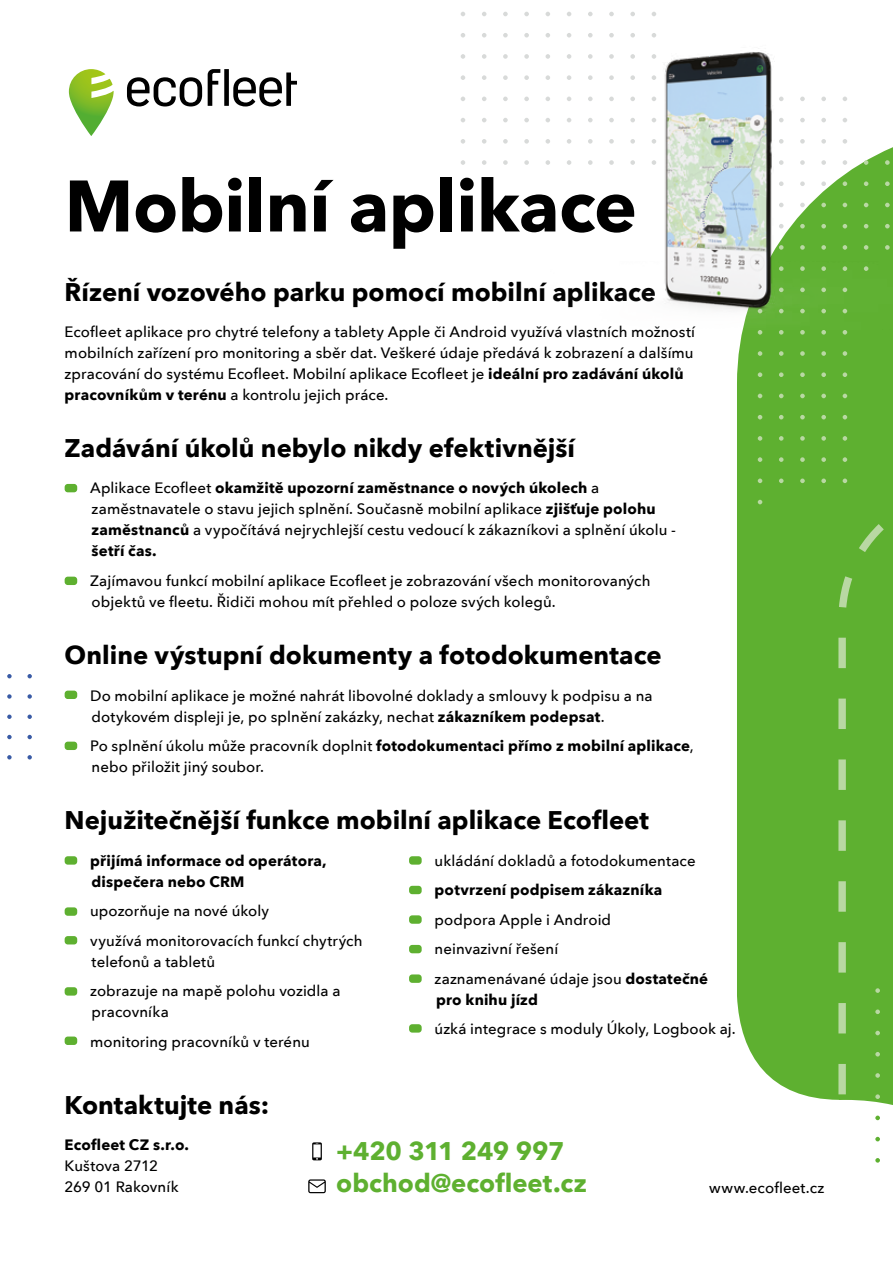
<style>
.page{position:relative;width:893px;height:1263px;background:#fff}
.page>*{position:absolute;margin:0;border:0;box-sizing:border-box;transform-origin:0 0}
.t1{font:700 72px "Avenir Next";letter-spacing:-.01em;color:#000}
.t2{font:700 25.5px "Avenir Next";color:#000}
.t3{font:700 25.5px/32px "Avenir Next";color:#5eb030}
.t4{font:500 15px/21px "Avenir Next";letter-spacing:.005em;color:#000}
.t5{font:700 15px/21px "Avenir Next";letter-spacing:.01em;color:#000}
.s1{font-weight:700}
.s2{font-weight:500}
</style>
<div class="page">
<div style="left:737px;top:329px;width:156px;height:776px;background:#5eb030"></div>
<svg style="left:482px;top:97px;width:4px;height:4px"></svg>
<svg style="left:482px;top:118px;width:4px;height:4px"></svg>
<svg style="left:482px;top:139px;width:4px;height:5px"></svg>
<svg style="left:482px;top:160px;width:4px;height:5px"></svg>
<svg style="left:461px;top:97px;width:4px;height:4px"></svg>
<svg style="left:461px;top:118px;width:4px;height:4px"></svg>
<svg style="left:461px;top:139px;width:4px;height:5px"></svg>
<svg style="left:461px;top:160px;width:4px;height:5px"></svg>
<svg style="left:546px;top:12px;width:4px;height:4px"></svg>
<svg style="left:546px;top:33px;width:4px;height:3px"></svg>
<svg style="left:524px;top:12px;width:5px;height:4px"></svg>
<svg style="left:524px;top:33px;width:5px;height:3px"></svg>
<svg style="left:503px;top:12px;width:5px;height:4px"></svg>
<svg style="left:503px;top:33px;width:5px;height:3px"></svg>
<svg style="left:482px;top:12px;width:4px;height:4px"></svg>
<svg style="left:482px;top:33px;width:4px;height:5px"></svg>
<svg style="left:482px;top:54px;width:4px;height:5px"></svg>
<svg style="left:482px;top:75px;width:4px;height:5px"></svg>
<svg style="left:461px;top:12px;width:4px;height:4px"></svg>
<svg style="left:461px;top:33px;width:4px;height:5px"></svg>
<svg style="left:461px;top:54px;width:4px;height:5px"></svg>
<svg style="left:461px;top:75px;width:4px;height:5px"></svg>
<svg style="left:843px;top:330px;width:4px;height:5px"></svg>
<svg style="left:821px;top:330px;width:5px;height:5px"></svg>
<svg style="left:800px;top:330px;width:5px;height:5px"></svg>
<svg style="left:779px;top:330px;width:5px;height:5px"></svg>
<svg style="left:843px;top:351px;width:4px;height:5px"></svg>
<svg style="left:843px;top:372px;width:4px;height:5px"></svg>
<svg style="left:843px;top:394px;width:4px;height:4px"></svg>
<svg style="left:843px;top:415px;width:4px;height:4px"></svg>
<svg style="left:821px;top:351px;width:5px;height:5px"></svg>
<svg style="left:821px;top:372px;width:5px;height:5px"></svg>
<svg style="left:821px;top:394px;width:5px;height:4px"></svg>
<svg style="left:821px;top:415px;width:5px;height:4px"></svg>
<svg style="left:800px;top:351px;width:5px;height:5px"></svg>
<svg style="left:800px;top:372px;width:5px;height:5px"></svg>
<svg style="left:800px;top:394px;width:5px;height:4px"></svg>
<svg style="left:800px;top:415px;width:5px;height:4px"></svg>
<svg style="left:779px;top:351px;width:5px;height:5px"></svg>
<svg style="left:779px;top:372px;width:5px;height:5px"></svg>
<svg style="left:779px;top:394px;width:5px;height:4px"></svg>
<svg style="left:779px;top:415px;width:5px;height:4px"></svg>
<svg style="left:843px;top:436px;width:4px;height:5px"></svg>
<svg style="left:843px;top:457px;width:4px;height:5px"></svg>
<svg style="left:821px;top:436px;width:5px;height:5px"></svg>
<svg style="left:821px;top:457px;width:5px;height:5px"></svg>
<svg style="left:821px;top:478px;width:5px;height:5px"></svg>
<svg style="left:800px;top:436px;width:5px;height:5px"></svg>
<svg style="left:800px;top:457px;width:5px;height:5px"></svg>
<svg style="left:800px;top:478px;width:5px;height:5px"></svg>
<svg style="left:779px;top:436px;width:5px;height:5px"></svg>
<svg style="left:779px;top:457px;width:5px;height:5px"></svg>
<svg style="left:779px;top:478px;width:5px;height:5px"></svg>
<svg style="left:652px;top:12px;width:4px;height:4px"></svg>
<svg style="left:652px;top:33px;width:4px;height:3px"></svg>
<svg style="left:630px;top:12px;width:5px;height:4px"></svg>
<svg style="left:630px;top:33px;width:5px;height:3px"></svg>
<svg style="left:609px;top:12px;width:5px;height:4px"></svg>
<svg style="left:609px;top:33px;width:5px;height:3px"></svg>
<svg style="left:588px;top:12px;width:5px;height:4px"></svg>
<svg style="left:588px;top:33px;width:5px;height:3px"></svg>
<svg style="left:567px;top:12px;width:4px;height:4px"></svg>
<svg style="left:567px;top:33px;width:4px;height:3px"></svg>
<svg style="left:758px;top:330px;width:4px;height:5px"></svg>
<svg style="left:758px;top:351px;width:4px;height:5px"></svg>
<svg style="left:758px;top:372px;width:4px;height:5px"></svg>
<svg style="left:758px;top:394px;width:4px;height:4px"></svg>
<svg style="left:758px;top:415px;width:4px;height:4px"></svg>
<svg style="left:758px;top:436px;width:4px;height:5px"></svg>
<svg style="left:758px;top:457px;width:4px;height:5px"></svg>
<svg style="left:758px;top:478px;width:4px;height:5px"></svg>
<svg style="left:758px;top:500px;width:4px;height:4px"></svg>
<svg style="left:875px;top:1137px;width:5px;height:4px"></svg>
<svg style="left:875px;top:1115px;width:5px;height:5px"></svg>
<svg style="left:838px;top:478px;width:55px;height:621px;background:#64b237"></svg>
<svg style="left:875px;top:1158px;width:5px;height:5px"></svg>
<svg style="left:127px;top:69px;width:170px;height:37px"></svg>
<svg style="left:69px;top:69px;width:45px;height:67px"></svg>
<svg style="left:65px;top:484px;width:12px;height:8px"></svg>
<svg style="left:65px;top:577px;width:12px;height:8px"></svg>
<svg style="left:65px;top:742px;width:12px;height:8px"></svg>
<svg style="left:65px;top:691px;width:12px;height:8px"></svg>
<svg style="left:308px;top:1179px;width:18px;height:14px"></svg>
<svg style="left:27px;top:755px;width:5px;height:4px"></svg>
<svg style="left:7px;top:755px;width:5px;height:4px"></svg>
<svg style="left:27px;top:735px;width:5px;height:4px"></svg>
<svg style="left:7px;top:735px;width:5px;height:4px"></svg>
<svg style="left:27px;top:714px;width:5px;height:5px"></svg>
<svg style="left:7px;top:714px;width:5px;height:5px"></svg>
<svg style="left:27px;top:694px;width:5px;height:5px"></svg>
<svg style="left:7px;top:694px;width:5px;height:5px"></svg>
<svg style="left:27px;top:674px;width:5px;height:4px"></svg>
<svg style="left:7px;top:674px;width:5px;height:4px"></svg>
<svg style="left:312px;top:1142px;width:10px;height:18px"></svg>
<svg style="left:65px;top:856px;width:12px;height:9px"></svg>
<svg style="left:409px;top:856px;width:13px;height:9px"></svg>
<svg style="left:409px;top:886px;width:13px;height:8px"></svg>
<svg style="left:409px;top:915px;width:13px;height:9px"></svg>
<svg style="left:409px;top:945px;width:13px;height:8px"></svg>
<svg style="left:409px;top:974px;width:13px;height:9px"></svg>
<svg style="left:409px;top:1024px;width:13px;height:8px"></svg>
<svg style="left:65px;top:936px;width:12px;height:8px"></svg>
<svg style="left:65px;top:907px;width:12px;height:9px"></svg>
<svg style="left:65px;top:987px;width:12px;height:8px"></svg>
<svg style="left:65px;top:1036px;width:12px;height:9px"></svg>
<img style="left:503px;top:36px;width:390px;height:293px">
<h1 class="t1" style="left:65px;top:144px;width:574px">Mobilní aplikace</h1>
<h2 class="t2" style="left:65px;top:270px;width:593px">Řízení vozového parku pomocí mobilní aplikace</h2>
<p class="t4" style="left:65px;top:321px;width:632px">Ecofleet aplikace pro chytré telefony a tablety Apple či Android využívá vlastních možností mobilních zařízení pro monitoring a sběr dat. Veškeré údaje předává k zobrazení a dalšímu zpracování do systému Ecofleet. Mobilní aplikace Ecofleet je <span class="s1">ideální pro zadávání úkolů pracovníkům v terénu</span> a kontrolu jejich práce.</p>
<h2 class="t2" style="left:65px;top:426px;width:512px">Zadávání úkolů nebylo nikdy efektivnější</h2>
<p class="t4" style="left:92px;top:477px;width:586px;text-indent:-27px">• Aplikace Ecofleet <span class="s1">okamžitě upozorní zaměstnance o nových úkolech</span> a zaměstnavatele o stavu jejich splnění. Současně mobilní aplikace <span class="s1">zjišťuje polohu zaměstnanců</span> a vypočítává nejrychlejší cestu vedoucí k zákazníkovi a splnění úkolu - <span class="s1">šetří čas.</span></p>
<p class="t4" style="left:92px;top:570px;width:560px;text-indent:-27px">• Zajímavou funkcí mobilní aplikace Ecofleet je zobrazování všech monitorovaných objektů ve fleetu. Řidiči mohou mít přehled o poloze svých kolegů.</p>
<h2 class="t2" style="left:65px;top:633px;width:598px">Online výstupní dokumenty a fotodokumentace</h2>
<p class="t4" style="left:92px;top:684px;width:562px;text-indent:-27px">• Do mobilní aplikace je možné nahrát libovolné doklady a smlouvy k podpisu a na dotykovém displeji je, po splnění zakázky, nechat <span class="s1">zákazníkem podepsat</span>.</p>
<p class="t4" style="left:92px;top:735px;width:604px;text-indent:-27px">• Po splnění úkolu může pracovník doplnit <span class="s1">fotodokumentaci přímo z mobilní aplikace</span>, nebo přiložit jiný soubor.</p>
<h2 class="t2" style="left:65px;top:798px;width:586px">Nejužitečnější funkce mobilní aplikace Ecofleet</h2>
<p class="t5" style="left:92px;top:849px;width:237px;text-indent:-27px"><span class="s2">•</span> přijímá informace od operátora, dispečera nebo CRM</p>
<p class="t4" style="left:65px;top:900px;width:206px">• upozorňuje na nové úkoly</p>
<p class="t4" style="left:92px;top:929px;width:272px;text-indent:-27px">• využívá monitorovacích funkcí chytrých telefonů a tabletů</p>
<p class="t4" style="left:92px;top:980px;width:250px;text-indent:-27px">• zobrazuje na mapě polohu vozidla a pracovníka</p>
<p class="t4" style="left:65px;top:1030px;width:247px">• monitoring pracovníků v terénu</p>
<h2 class="t2" style="left:65px;top:1083px;width:206px">Kontaktujte nás:</h2>
<p class="t4" style="left:409px;top:849px;width:288px">• ukládání dokladů a fotodokumentace</p>
<p class="t5" style="left:409px;top:879px;width:255px"><span class="s2">•</span> potvrzení podpisem zákazníka</p>
<p class="t4" style="left:409px;top:908px;width:204px">• podpora Apple i Android</p>
<p class="t4" style="left:409px;top:938px;width:151px">• neinvazivní řešení</p>
<p class="t4" style="left:436px;top:967px;width:274px;text-indent:-27px">• zaznamenávané údaje jsou <span class="s1">dostatečné pro knihu jízd</span></p>
<p class="t4" style="left:409px;top:1018px;width:328px">• úzká integrace s moduly Úkoly, Logbook aj.</p>
<p class="t5" style="left:65px;top:1134px;width:126px">Ecofleet CZ s.r.o.</p>
<p class="t4" style="left:65px;top:1155px;width:116px">Kuštova 2712<br>269 01 Rakovník</p>
<h2 class="t3" style="left:336px;top:1134px;width:252px">+420 311 249 997 obchod@ecofleet.cz</h2>
<p class="t4" style="left:709px;top:1177px;width:117px">www.ecofleet.cz</p>
</div>
